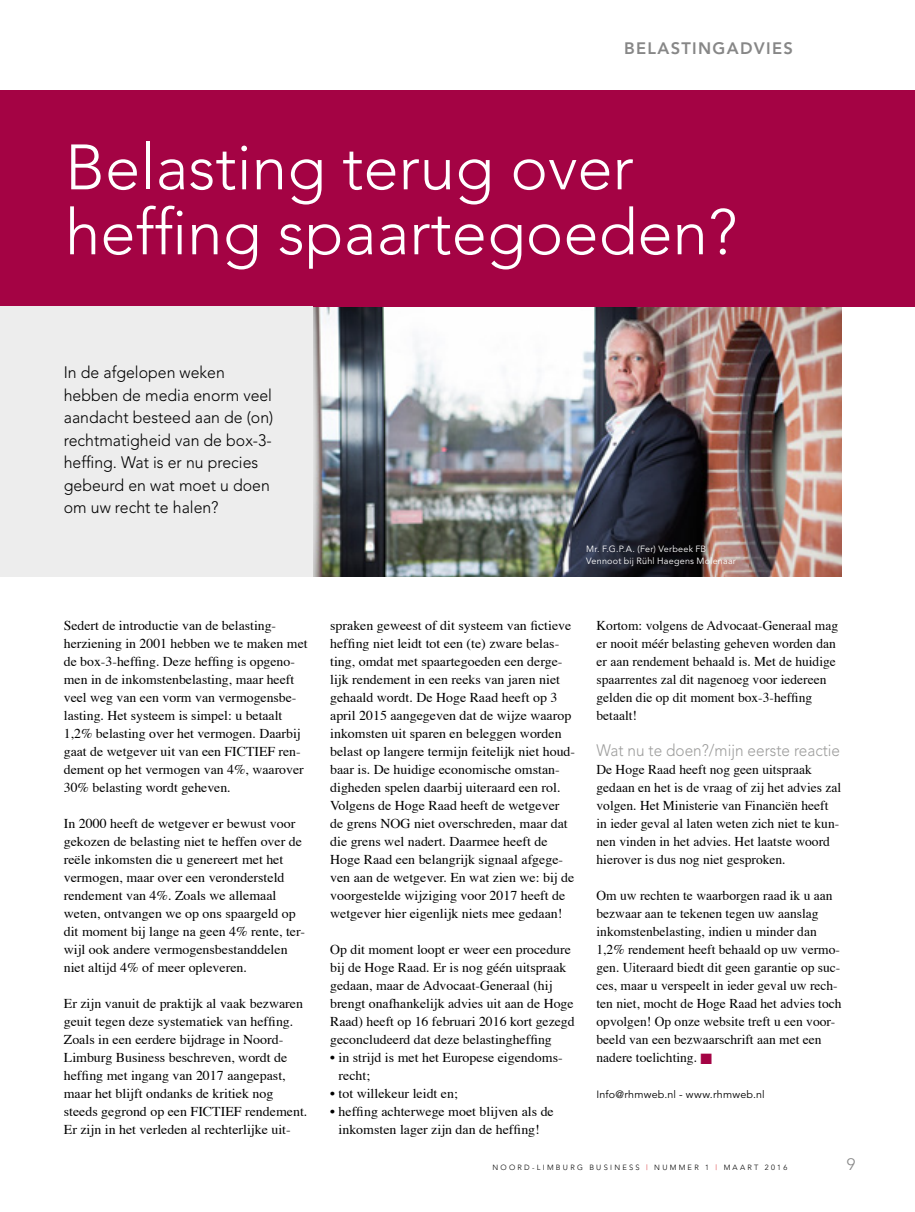
<style>
.page{position:relative;width:915px;height:1212px;background:#fff}
.page>*{position:absolute;margin:0;border:0;box-sizing:border-box;transform-origin:0 0}
.t1{font:300 63.3px/64.9px "Avenir";color:#fff}
.t2{font:300 16.5px/22.5px "Avenir";color:#000;scale:.96 1}
.t3{font:300 16.5px "Avenir";color:#9d9d9c;scale:.93 1}
.t4{font:800 16.5px "Avenir";letter-spacing:.08em;color:#878787}
.t5{font:300 16.5px "Avenir";color:#878787}
.t6{font:13.5px/18px "Times";color:#000}
.t7{font:10.5px "Avenir";letter-spacing:.02em;color:#000}
.t8{font:9px/12px "Avenir";letter-spacing:.025em;color:#fff}
.t9{font:300 7.5px "Avenir";letter-spacing:.3em;color:#000}
.s1{color:#a40344}
.s2{color:#d40f14}
</style>
<div class="page">
<img style="left:312px;top:306px;width:529px;height:270px">
<div style="left:0;top:90px;width:914px;height:216px;background:#a40344"></div>
<div style="left:0;top:306px;width:312px;height:270px;background:#ededed"></div>
<div style="left:0;top:0;width:6px;height:285px;background:#000;opacity:.75"></div>
<p class="t4" style="left:624px;top:39px;width:170px">BELASTINGADVIES</p>
<h1 class="t1" style="left:65px;top:135px;width:673px">Belasting terug over heffing spaartegoeden?</h1>
<p class="t2" style="left:64px;top:361px;width:220px">In de afgelopen weken hebben de media enorm veel aandacht besteed aan de (on) rechtmatigheid van de box-3- heffing. Wat is er nu precies gebeurd en wat moet u doen om uw recht te halen?</p>
<p class="t6" style="left:64px;top:615px;width:245px">Sedert de introductie van de belasting&shy;herziening in 2001 hebben we te maken met de box-3-heffing. Deze heffing is opgeno&shy;men in de inkomstenbelasting, maar heeft veel weg van een vorm van vermogensbe&shy;lasting. Het systeem is simpel: u betaalt 1,2% belasting over het vermogen. Daarbij gaat de wetgever uit van een FICTIEF ren&shy;dement op het vermogen van 4%, waarover 30% belasting wordt geheven.</p>
<p class="t6" style="left:64px;top:813px;width:243px">In 2000 heeft de wetgever er bewust voor gekozen de belasting niet te heffen over de reële inkomsten die u genereert met het vermogen, maar over een verondersteld rendement van 4%. Zoals we allemaal weten, ontvangen we op ons spaargeld op dit moment bij lange na geen 4% rente, ter&shy;wijl ook andere vermogensbestanddelen niet altijd 4% of meer opleveren.</p>
<p class="t6" style="left:64px;top:993px;width:245px">Er zijn vanuit de praktijk al vaak bezwaren geuit tegen deze systematiek van heffing.<br>Zoals in een eerdere bijdrage in Noord-Limburg Business beschreven, wordt de heffing met ingang van 2017 aangepast, maar het blijft ondanks de kritiek nog steeds gegrond op een FICTIEF rendement.<br>Er zijn in het verleden al rechterlijke uit-</p>
<p class="t8" style="left:586px;top:544px;width:151px">Mr. F.G.P.A. (Fer) Verbeek FB<br>Vennoot bij Rühl Haegens Molenaar</p>
<p class="t6" style="left:330px;top:615px;width:246px">spraken geweest of dit systeem van fictieve heffing niet leidt tot een (te) zware belas&shy;ting, omdat met spaartegoeden een derge&shy;lijk rendement in een reeks van jaren niet gehaald wordt. De Hoge Raad heeft op 3 april 2015 aangegeven dat de wijze waarop inkomsten uit sparen en beleggen worden belast op langere termijn feitelijk niet houd&shy;baar is. De huidige economische omstan&shy;digheden spelen daarbij uiteraard een rol.<br>Volgens de Hoge Raad heeft de wetgever de grens NOG niet overschreden, maar dat die grens wel nadert. Daarmee heeft de Hoge Raad een belangrijk signaal afgege&shy;ven aan de wetgever. En wat zien we: bij de voorgestelde wijziging voor 2017 heeft de wetgever hier eigenlijk niets mee gedaan!</p>
<p class="t6" style="left:330px;top:939px;width:246px">Op dit moment loopt er weer een procedure bij de Hoge Raad. Er is nog géén uitspraak gedaan, maar de Advocaat-Generaal (hij brengt onafhankelijk advies uit aan de Hoge Raad) heeft op 16 februari 2016 kort gezegd geconcludeerd dat deze belastingheffing</p>
<p class="t6" style="left:338px;top:1047px;width:225px;text-indent:-8px">• in strijd is met het Europese eigendoms&shy;recht;</p>
<p class="t6" style="left:330px;top:1083px;width:129px">• tot willekeur leidt en;</p>
<p class="t6" style="left:330px;top:1101px;width:225px;text-align:center">• heffing achterwege moet blijven als de inkomsten lager zijn dan de heffing!</p>
<p class="t6" style="left:596px;top:615px;width:243px">Kortom: volgens de Advocaat-Generaal mag er nooit méér belasting geheven worden dan er aan rendement behaald is. Met de huidige spaarrentes zal dit nagenoeg voor iedereen gelden die op dit moment box-3-heffing betaalt!</p>
<p class="t3" style="left:596px;top:741px;width:263px">Wat nu te doen?/mijn eerste reactie</p>
<p class="t6" style="left:596px;top:759px;width:246px">De Hoge Raad heeft nog geen uitspraak gedaan en het is de vraag of zij het advies zal volgen. Het Ministerie van Financiën heeft in ieder geval al laten weten zich niet te kun&shy;nen vinden in het advies. Het laatste woord hierover is dus nog niet gesproken.</p>
<p class="t6" style="left:596px;top:885px;width:246px">Om uw rechten te waarborgen raad ik u aan bezwaar aan te tekenen tegen uw aanslag inkomstenbelasting, indien u minder dan 1,2% rendement heeft behaald op uw vermo&shy;gen. Uiteraard biedt dit geen garantie op suc&shy;ces, maar u verspeelt in ieder geval uw rech&shy;ten niet, mocht de Hoge Raad het advies toch opvolgen! Op onze website treft u een voor&shy;beeld van een bezwaarschrift aan met een nadere toelichting. <span class="s1">■</span></p>
<p class="t7" style="left:596px;top:1088px;width:170px">Info@rhmweb.nl - www.rhmweb.nl</p>
<p class="t9" style="left:492px;top:1163px;width:296px">NOORD-LIMBURG BUSINESS <span class="s2">|</span> NUMMER 1 <span class="s2">|</span> MAART 2016</p>
<p class="t5" style="left:846px;top:1155px;width:10px">9</p>
</div>
